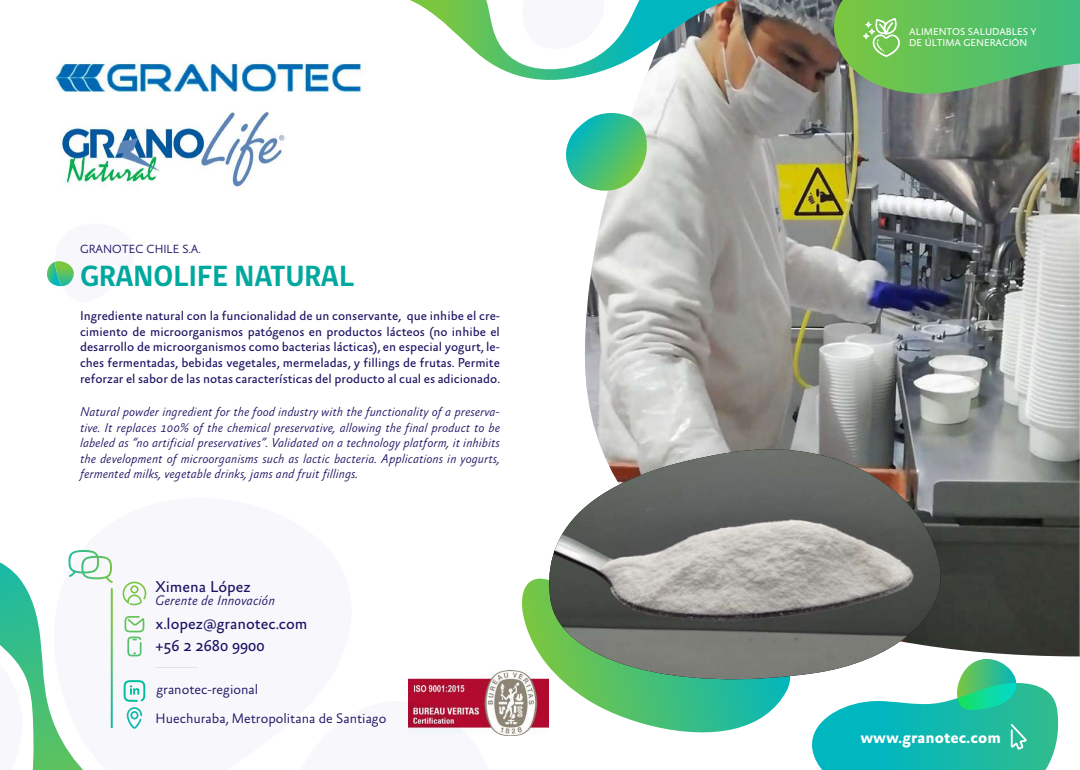
<style>
.page{position:relative;width:1080px;height:770px;background:#fff}
.page>*{position:absolute;margin:0;border:0;box-sizing:border-box;transform-origin:0 0}
.t1{font:700 30px "gob CL";color:#00a89e}
.t2{font:700 17px "Absara Sans";color:#fff}
.t3{font:16px/22.7px "Absara Sans";color:#1c1463}
.t4{font:300 14px "Absara Sans";color:#1c1463}
.t5{font:italic 300 14px "Absara Sans";color:#1c1463}
.t6{font:italic 300 13px/15.6px "Absara Sans";color:#1c1463;text-align:justify}
.t7{font:13px/15.6px "Absara Sans";color:#1c1463;text-align:justify}
.t8{font:300 12px "Absara Sans";color:#1c1463}
.t9{font:10px/11px "Absara Sans";color:#fff}
</style>
<div class="page">
<svg style="left:0;top:562px;width:156px;height:208px"></svg>
<svg style="left:0;top:594px;width:30px;height:176px"></svg>
<img style="left:585px;top:0;width:495px;height:656px">
<svg style="left:812px;top:659px;width:247px;height:111px"></svg>
<svg style="left:47px;top:261px;width:27px;height:26px"></svg>
<svg style="left:68px;top:550px;width:45px;height:33px"></svg>
<hr style="left:111px;top:589px;width:2px;height:138px;background:#fff">
<svg style="left:123px;top:582px;width:23px;height:23px"></svg>
<svg style="left:125px;top:616px;width:19px;height:40px"></svg>
<svg style="left:124px;top:680px;width:21px;height:49px"></svg>
<hr style="left:156px;top:667px;width:41px;height:1px;background:#e1e3e6">
<img style="left:55px;top:61px;width:311px;height:32px">
<svg style="left:410px;top:0;width:321px;height:88px"></svg>
<svg style="left:566px;top:113px;width:82px;height:81px;background:#6acb9d"></svg>
<svg style="left:827px;top:0;width:253px;height:96px;background:#64b466"></svg>
<svg style="left:522px;top:579px;width:263px;height:154px"></svg>
<svg style="left:585px;top:435px;width:363px;height:259px;background:#9b9c99"></svg>
<img style="left:542px;top:449px;width:404px;height:245px">
<img style="left:55px;top:92px;width:233px;height:97px">
<img style="left:408px;top:671px;width:140px;height:65px">
<p class="t8" style="left:80px;top:242px;width:122px">GRANOTEC CHILE S.A.</p>
<h1 class="t1" style="left:80px;top:255px;width:275px">GRANOLIFE NATURAL</h1>
<p class="t7" style="left:80px;top:309px;width:422px">Ingrediente natural con la funcionalidad de un conservante, que inhibe el cre&shy;cimiento de microorganismos patógenos en productos lácteos (no inhibe el desarrollo de microorganismos como bacterias lácticas), en especial yogurt, le&shy;ches fermentadas, bebidas vegetales, mermeladas, y fillings de frutas. Permite reforzar el sabor de las notas características del producto al cual es adicionado.</p>
<p class="t6" style="left:80px;top:405px;width:422px">Natural powder ingredient for the food industry with the functionality of a preserva&shy;tive. It replaces 100% of the chemical preservative, allowing the final product to be labeled as “no artificial preservatives”. Validated on a technology platform, it inhibits the development of microorganisms such as lactic bacteria. Applications in yogurts, fermented milks, vegetable drinks, jams and fruit fillings.</p>
<p class="t3" style="left:155px;top:576px;width:97px">Ximena López</p>
<p class="t3" style="left:156px;top:613px;width:154px">x.lopez@granotec.com +56 2 2680 9900</p>
<p class="t4" style="left:157px;top:683px;width:103px">granotec-regional</p>
<p class="t5" style="left:155px;top:593px;width:122px">Gerente de Innovación</p>
<p class="t4" style="left:156px;top:711px;width:232px">Huechuraba, Metropolitana de Santiago</p>
<p class="t9" style="left:909px;top:27px;width:129px">ALIMENTOS SALUDABLES Y<br>DE ÚLTIMA GENERACIÓN</p>
<h2 class="t2" style="left:860px;top:728px;width:142px">www.granotec.com</h2>
</div>
